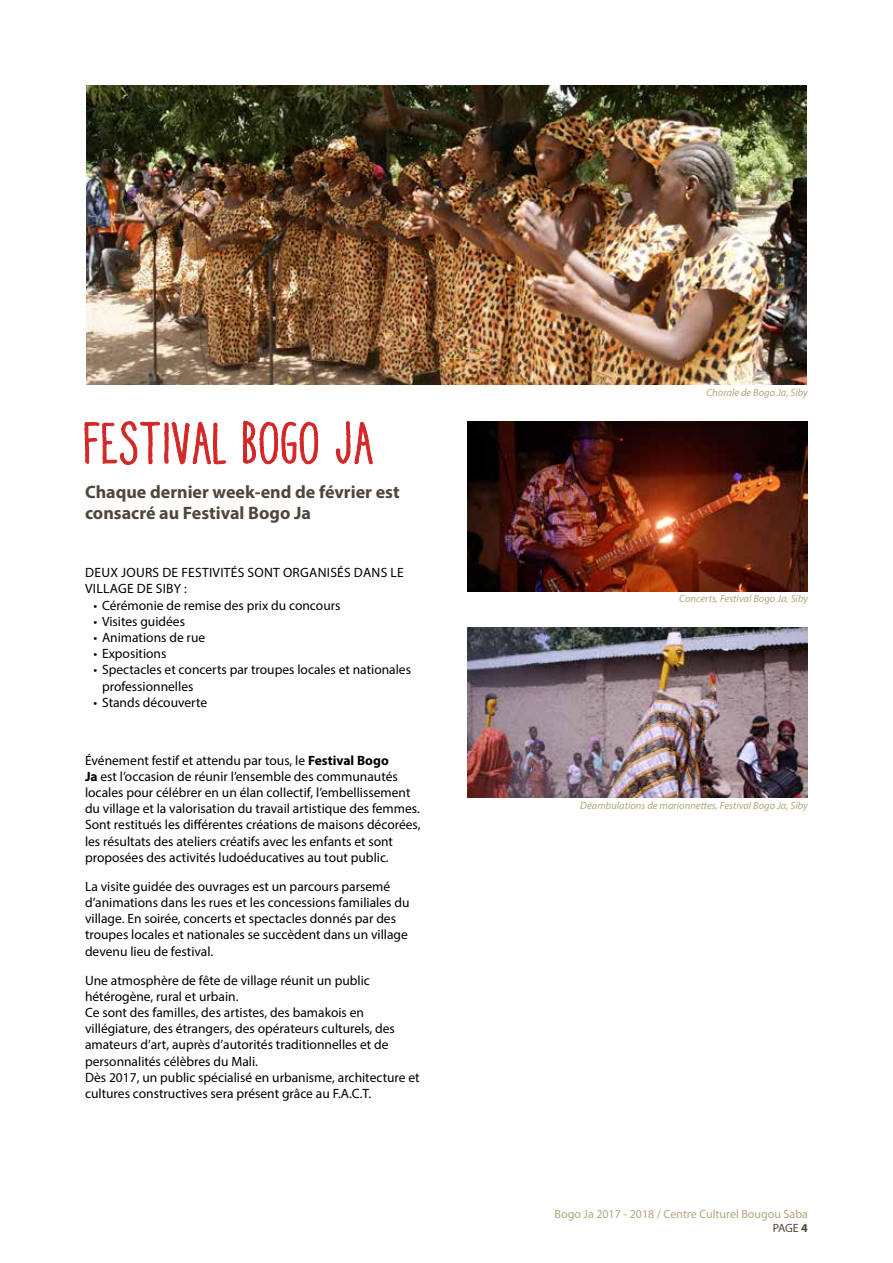
<style>
.page{position:relative;width:893px;height:1263px;background:#fff}
.page>*{position:absolute;margin:0;border:0;box-sizing:border-box;transform-origin:0 0}
.t1{font:condensed 58.5px "Aracne";color:#d32827}
.t2{font:700 18px/21.6px "Myriad Pro";color:#51463b}
.t3{font:13.5px/16.2px "Myriad Pro";color:#000}
.t4{font:13.5px/16.2px "Myriad Pro";letter-spacing:.02em;color:#000}
.t5{font:12px/14.4px "Myriad Pro";color:#b2a67b;text-align:right}
.t6{font:italic 10.5px "Myriad Pro";color:#b2a67b}
.s1{font-weight:700}
.s2{color:#51463b}
.s3{font-weight:700;color:#51463b}
</style>
<div class="page">
<svg style="left:84px;top:421px;width:142px;height:44px"></svg>
<svg style="left:243px;top:420px;width:76px;height:45px"></svg>
<svg style="left:336px;top:421px;width:37px;height:44px"></svg>
<img style="left:468px;top:627px;width:340px;height:170px">
<img style="left:468px;top:421px;width:340px;height:170px">
<img style="left:86px;top:85px;width:721px;height:300px">
<h1 class="t1" style="left:85px;top:409px;width:292px">FESTIVAL BOGO JA</h1>
<h2 class="t2" style="left:85px;top:480px;width:316px">Chaque dernier week-end de février est consacré au Festival Bogo Ja</h2>
<p class="t4" style="left:85px;top:564px;width:320px;text-indent:25px">X jours de f estivités sont organisés dans le village de Siby :</p>
<p class="t3" style="left:94px;top:597px;width:248px">• Cérémonie de remise des prix du concours</p>
<p class="t3" style="left:94px;top:613px;width:93px">• Visites guidées</p>
<p class="t3" style="left:94px;top:629px;width:113px">• Animations de rue</p>
<p class="t3" style="left:94px;top:645px;width:74px">• Expositions</p>
<p class="t3" style="left:102px;top:661px;width:311px;text-indent:-9px">• Spectacles et concerts par troupes locales et nationales professionnelles</p>
<p class="t3" style="left:94px;top:694px;width:115px">• Stands découverte</p>
<p class="t3" style="left:85px;top:564px;width:9px">DEU</p>
<p class="t3" style="left:85px;top:752px;width:337px">Événement festif et attendu par tous, le <span class="s1">Festival Bogo<br>Ja</span> est l’occasion de réunir l’ensemble des communautés locales pour célébrer en un élan collectif, l’embellissement du village et la valorisation du travail artistique des femmes.<br>Sont restitués les différentes créations de maisons décorées, les résultats des ateliers créatifs avec les enfants et sont proposées des activités ludoéducatives au tout public.</p>
<p class="t3" style="left:85px;top:878px;width:326px">La visite guidée des ouvrages est un parcours parsemé d’animations dans les rues et les concessions familiales du village. En soirée, concerts et spectacles donnés par des troupes locales et nationales se succèdent dans un village devenu lieu de festival.</p>
<p class="t3" style="left:85px;top:972px;width:336px">Une atmosphère de fête de village réunit un public hétérogène, rural et urbain.<br>Ce sont des familles, des artistes, des bamakois en villégiature, des étrangers, des opérateurs culturels, des amateurs d’art, auprès d’autorités traditionnelles et de personnalités célèbres du Mali.<br>Dès 2017, un public spécialisé en urbanisme, architecture et cultures constructives sera présent grâce au F.A.C.T.</p>
<p class="t6" style="left:706px;top:386px;width:103px">Chorale de Bogo Ja, Siby</p>
<p class="t6" style="left:679px;top:592px;width:130px">Concerts, Festival Bogo Ja, Siby</p>
<p class="t6" style="left:580px;top:799px;width:229px">Déambulations de marionnettes, Festival Bogo Ja, Siby</p>
<p class="t5" style="left:555px;top:1206px;width:255px">Bogo Ja 2017 - 2018 / Centre Culturel Bougou Saba<br><span class="s2">PAGE</span> <span class="s3">4</span></p>
</div>
